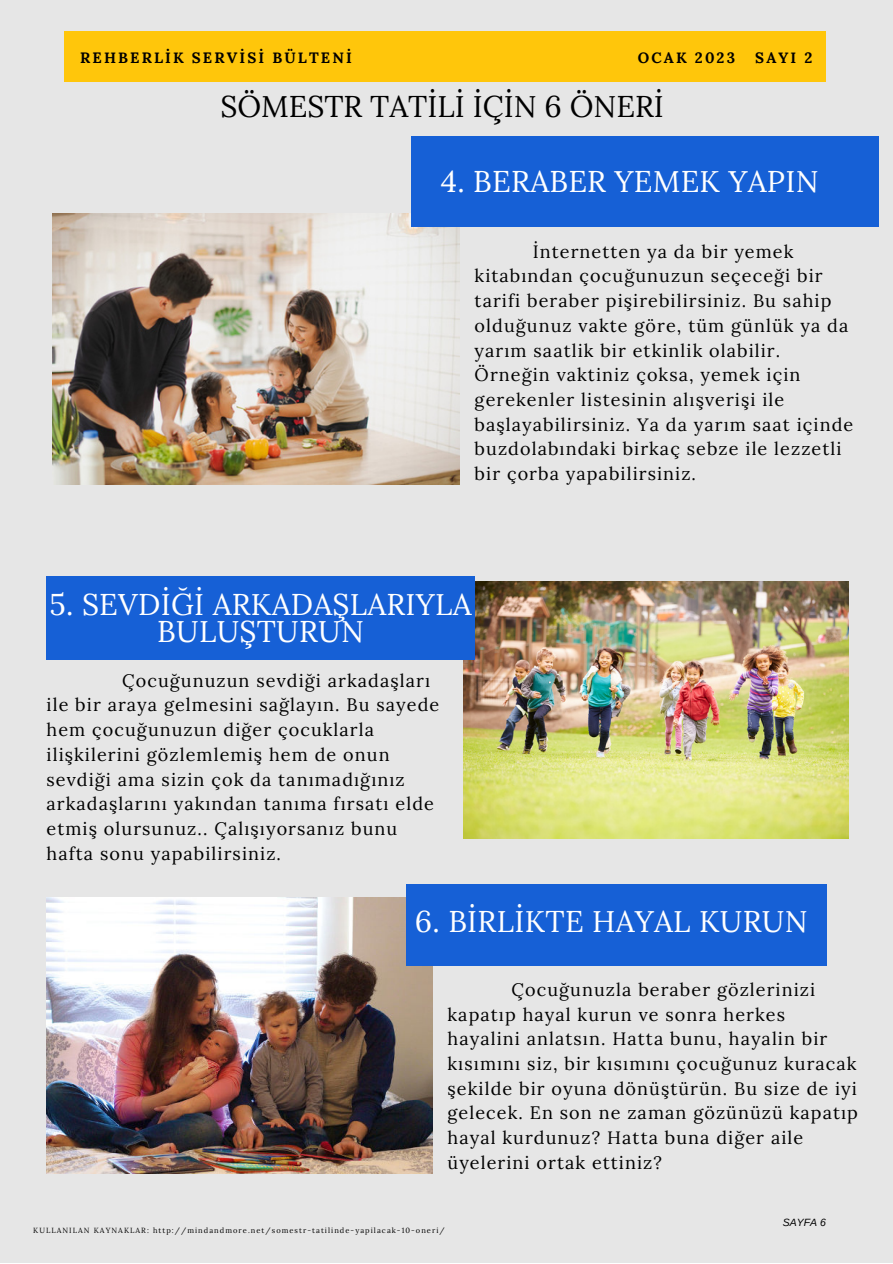
<style>
.page{position:relative;width:893px;height:1264px;background:#fff}
.page>*{position:absolute;margin:0;border:0;box-sizing:border-box;transform-origin:0 0}
.t1{font:30px/27px "Lora";letter-spacing:.01em;color:#fff;text-align:center}
.t2{font:30px "Lora";color:#000}
.t3{font:18px/24.8px "Lora";letter-spacing:.06em;color:#000}
.t4{font:700 15px "Lora";letter-spacing:.14em;color:#000}
.t5{font:italic 10.5px "Arimo";color:#000}
.t6{font:7.5px "Lora";letter-spacing:.14em;color:#000}
</style>
<div class="page">
<div style="left:0;top:13px;width:892px;height:1238px;background:#e6e6e6"></div>
<div style="left:0;top:1228px;width:892px;height:34px;background:#e6e6e6"></div>
<div style="left:0;top:0;width:892px;height:37px;background:#e6e6e6"></div>
<div style="left:64px;top:32px;width:761px;height:49px;background:#ffc60b"></div>
<img style="left:52px;top:213px;width:407px;height:271px">
<div style="left:410px;top:137px;width:468px;height:89px;background:#1660d6"></div>
<img style="left:463px;top:582px;width:385px;height:256px">
<div style="left:47px;top:577px;width:428px;height:82px;background:#1660d6"></div>
<img style="left:47px;top:897px;width:385px;height:276px">
<div style="left:405px;top:884px;width:421px;height:81px;background:#1660d6"></div>
<p class="t4" style="left:80px;top:45px;width:273px">REHBERLİK SERVİSİ BÜLTENİ</p>
<p class="t4" style="left:638px;top:45px;width:99px">OCAK 2023</p>
<p class="t4" style="left:755px;top:45px;width:59px">SAYI 2</p>
<h1 class="t2" style="left:220px;top:83px;width:445px">SÖMESTR TATİLİ İÇİN 6 ÖNERİ</h1>
<h1 class="t1" style="left:441px;top:165px;width:379px">4. BERABER YEMEK YAPIN</h1>
<p class="t3" style="left:474px;top:237px;width:380px;text-indent:58px">İnternetten ya da bir yemek kitabından çocuğunuzun seçeceği bir tarifi beraber pişirebilirsiniz. Bu sahip olduğunuz vakte göre, tüm günlük ya da yarım saatlik bir etkinlik olabilir.<br>Örneğin vaktiniz çoksa, yemek için gerekenler listesinin alışverişi ile başlayabilirsiniz. Ya da yarım saat içinde buzdolabındaki birkaç sebze ile lezzetli bir çorba yapabilirsiniz.</p>
<h1 class="t1" style="left:50px;top:589px;width:423px">5. SEVDİĞİ ARKADAŞLARIYLA<br>BULUŞTURUN</h1>
<p class="t3" style="left:47px;top:666px;width:394px;text-indent:76px">Çocuğunuzun sevdiği arkadaşları ile bir araya gelmesini sağlayın. Bu sayede hem çocuğunuzun diğer çocuklarla ilişkilerini gözlemlemiş hem de onun sevdiği ama sizin çok da tanımadığınız arkadaşlarını yakından tanıma fırsatı elde etmiş olursunuz.. Çalışıyorsanız bunu hafta sonu yapabilirsiniz.</p>
<h1 class="t1" style="left:415px;top:905px;width:394px">6. BİRLİKTE HAYAL KURUN</h1>
<p class="t3" style="left:447px;top:975px;width:412px;text-indent:64px">Çocuğunuzla beraber gözlerinizi kapatıp hayal kurun ve sonra herkes hayalini anlatsın. Hatta bunu, hayalin bir kısımını siz, bir kısımını çocuğunuz kuracak şekilde bir oyuna dönüştürün. Bu size de iyi gelecek. En son ne zaman gözünüzü kapatıp hayal kurdunuz? Hatta buna diğer aile üyelerini ortak ettiniz?</p>
<p class="t6" style="left:33px;top:1224px;width:413px">KULLANILAN KAYNAKLAR: http://mindandmore.net/somestr-tatilinde-yapilacak-10-oneri/</p>
<p class="t5" style="left:782px;top:1214px;width:45px">SAYFA 6</p>
</div>
